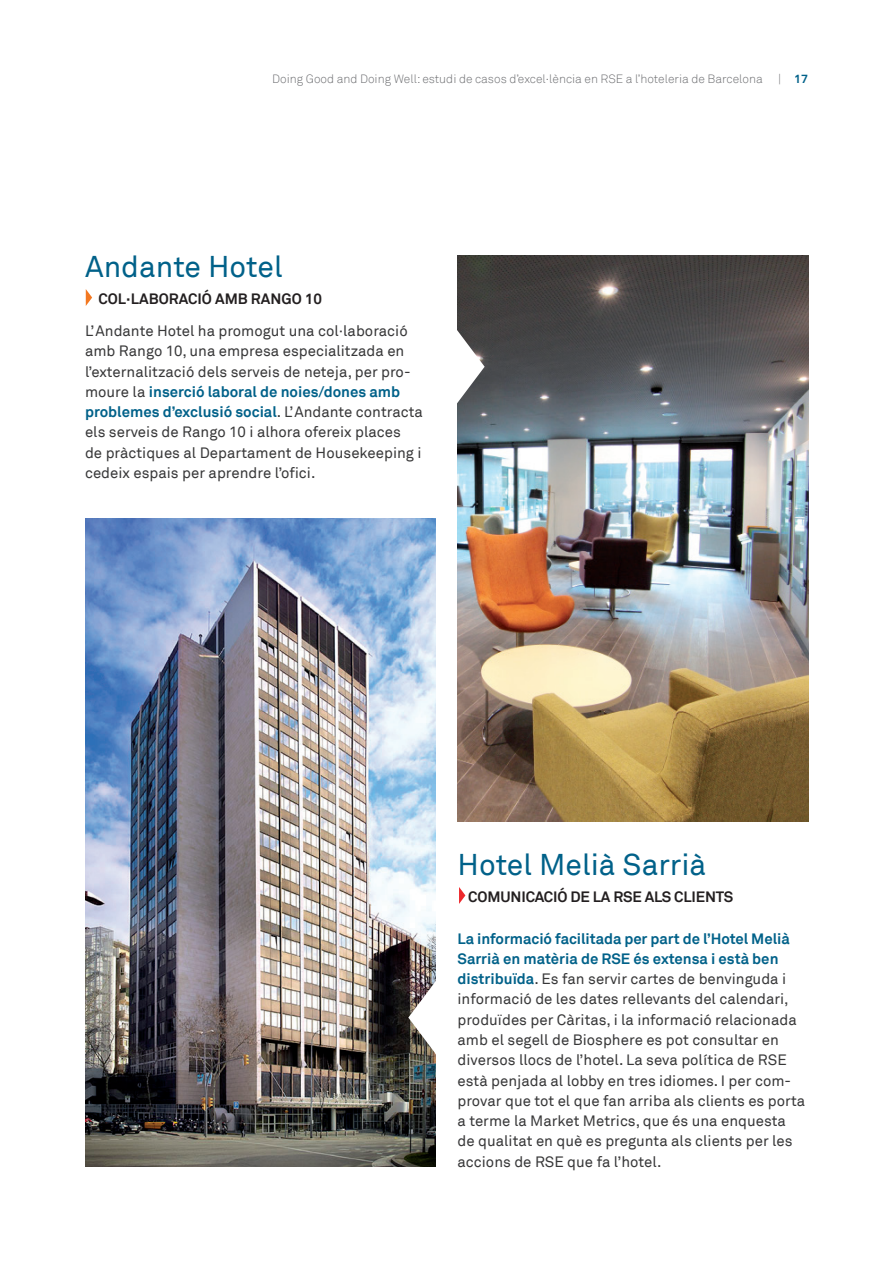
<style>
.page{position:relative;width:893px;height:1263px;background:#fff}
.page>*{position:absolute;margin:0;border:0;box-sizing:border-box;transform-origin:0 0}
.t1{font:30px "Akkurat";color:#006189}
.t2{font:15px/20.2px "Akkurat";color:#383839}
.t3{font:700 15px "Akkurat";letter-spacing:-.01em;color:#231f20}
.t4{font:300 12px "Akkurat";color:#6c6d70}
.t5{font:700 12px "Akkurat";color:#006189}
.s1{font-weight:300;color:#6c6d70}
.s2{font-weight:700;color:#006189}
</style>
<div class="page">
<svg style="left:86px;top:289px;width:6px;height:17px"></svg>
<svg style="left:459px;top:887px;width:6px;height:17px"></svg>
<img style="left:458px;top:255px;width:350px;height:567px">
<img style="left:85px;top:518px;width:350px;height:648px">
<svg style="left:457px;top:328px;width:28px;height:77px"></svg>
<svg style="left:408px;top:979px;width:28px;height:77px"></svg>
<p class="t4" style="left:272px;top:72px;width:492px">Doing Good and Doing Well: estudi de casos d’excel·lència en RSE a l’hoteleria de Barcelona</p>
<p class="t5" style="left:778px;top:71px;width:31px"><span class="s1">|</span> 17</p>
<h1 class="t1" style="left:85px;top:249px;width:199px">Andante Hotel</h1>
<p class="t3" style="left:98px;top:289px;width:225px">COL·LABORACIÓ AMB RANGO 10</p>
<p class="t2" style="left:85px;top:321px;width:339px">L’Andante Hotel ha promogut una col·laboració amb Rango 10, una empresa especialitzada en l’externalització dels serveis de neteja, per pro· moure la <span class="s2">inserció laboral de noies/dones amb problemes d’exclusió social</span>. L’Andante contracta els serveis de Rango 10 i alhora ofereix places<br>de pràctiques al Departament de Housekeeping i cedeix espais per aprendre l’ofici.</p>
<h1 class="t1" style="left:458px;top:847px;width:250px">Hotel Melià Sarrià</h1>
<p class="t3" style="left:468px;top:887px;width:267px">COMUNICACIÓ DE LA RSE ALS CLIENTS</p>
<p class="t2" style="left:458px;top:929px;width:349px"><span class="s2">La informació facilitada per part de l’Hotel Melià Sarrià en matèria de RSE és extensa i està ben distribuïda</span>. Es fan servir cartes de benvinguda i informació de les dates rellevants del calendari, produïdes per Càritas, i la informació relacionada amb el segell de Biosphere es pot consultar en diversos llocs de l’hotel. La seva política de RSE està penjada al lobby en tres idiomes. I per com· provar que tot el que fan arriba als clients es porta a terme la Market Metrics, que és una enquesta de qualitat en què es pregunta als clients per les accions de RSE que fa l’hotel.</p>
</div>
